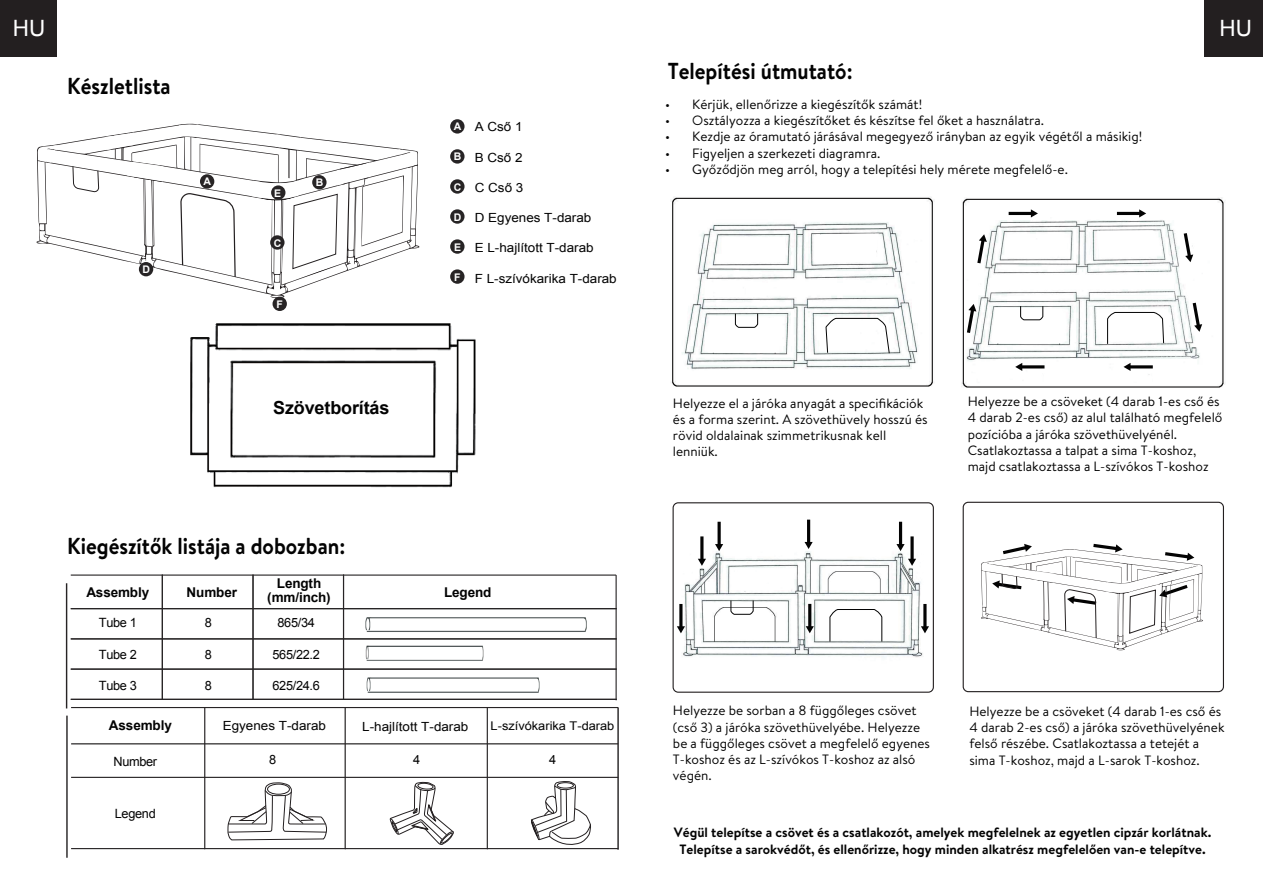
<style>
.page{position:relative;width:1263px;height:893px;background:#fff}
.page>*{position:absolute;margin:0;border:0;box-sizing:border-box;transform-origin:0 0}
.t1{font:700 23.1px "Brandon Text";color:#030303;scale:.91 1}
.t2{font:22.5px "Arial";color:#fff}
.t3{font:700 18px "Arial";letter-spacing:-.01em;color:#030303}
.t4{font:13.5px/16.2px "Brandon Text";color:#030303}
.t5{font:700 13.5px/16.2px "Brandon Text";color:#030303;text-align:center}
.t6{font:700 13.5px/13.5px "Arial";letter-spacing:-.01em;color:#030303;text-align:center}
.t7{font:12.75px "Arial";letter-spacing:-.025em;color:#030303}
.t8{font:12.6px "Arial";color:#030303;scale:1.07 1}
.t9{font:12px "Arial";color:#030303;scale:1.07 1}
.t10{font:700 10.5px "Arial";color:#fff}
</style>
<div class="page">
<img style="left:190px;top:323px;width:286px;height:164px">
<hr style="left:71px;top:574px;width:545px;height:2px;background:#272425">
<hr style="left:71px;top:608px;width:546px;height:1px;background:#272425">
<hr style="left:66px;top:583px;width:1px;height:125px;background:#272425">
<hr style="left:162px;top:575px;width:1px;height:125px;background:#272425">
<hr style="left:252px;top:575px;width:2px;height:125px;background:#272425">
<hr style="left:343px;top:575px;width:1px;height:125px;background:#272425">
<hr style="left:615px;top:575px;width:2px;height:125px;background:#272425">
<hr style="left:71px;top:638px;width:546px;height:1px;background:#272425">
<hr style="left:71px;top:668px;width:546px;height:2px;background:#272425">
<hr style="left:71px;top:699px;width:546px;height:1px;background:#272425">
<hr style="left:71px;top:707px;width:547px;height:1px;background:#272425">
<hr style="left:71px;top:743px;width:547px;height:1px;background:#272425">
<hr style="left:66px;top:716px;width:2px;height:142px;background:#272425">
<hr style="left:204px;top:707px;width:1px;height:142px;background:#272425">
<hr style="left:345px;top:707px;width:1px;height:142px;background:#272425">
<hr style="left:487px;top:707px;width:1px;height:142px;background:#272425">
<hr style="left:617px;top:707px;width:2px;height:143px;background:#272425">
<hr style="left:71px;top:777px;width:547px;height:1px;background:#272425">
<hr style="left:71px;top:848px;width:547px;height:1px;background:#272425">
<img style="left:365px;top:617px;width:222px;height:15px">
<img style="left:366px;top:677px;width:174px;height:16px">
<img style="left:365px;top:645px;width:119px;height:16px">
<svg style="left:227px;top:743px;width:100px;height:107px"></svg>
<svg style="left:389px;top:781px;width:65px;height:64px"></svg>
<svg style="left:531px;top:781px;width:60px;height:64px"></svg>
<div style="left:450px;top:119px;width:14px;height:15px;background:#272425;border-radius:50%"></div>
<div style="left:450px;top:149px;width:14px;height:15px;background:#272425;border-radius:50%"></div>
<div style="left:450px;top:179px;width:14px;height:15px;background:#272425;border-radius:50%"></div>
<div style="left:450px;top:209px;width:14px;height:15px;background:#272425;border-radius:50%"></div>
<div style="left:450px;top:239px;width:14px;height:15px;background:#272425;border-radius:50%"></div>
<div style="left:450px;top:269px;width:14px;height:15px;background:#272425;border-radius:50%"></div>
<svg style="left:36px;top:124px;width:383px;height:174px"></svg>
<svg style="left:180px;top:193px;width:56px;height:85px"></svg>
<svg style="left:72px;top:166px;width:27px;height:26px"></svg>
<div style="left:200px;top:174px;width:14px;height:15px;background:#272425;border-radius:50%"></div>
<div style="left:139px;top:262px;width:14px;height:14px;background:#272425;border-radius:50%"></div>
<div style="left:273px;top:297px;width:14px;height:14px;background:#272425;border-radius:50%"></div>
<svg style="left:127px;top:162px;width:36px;height:20px"></svg>
<svg style="left:40px;top:145px;width:18px;height:18px"></svg>
<svg style="left:105px;top:133px;width:29px;height:17px"></svg>
<svg style="left:178px;top:123px;width:20px;height:15px"></svg>
<svg style="left:252px;top:134px;width:166px;height:136px"></svg>
<div style="left:271px;top:185px;width:14px;height:15px;background:#272425;border-radius:50%"></div>
<img style="left:672px;top:197px;width:261px;height:190px">
<img style="left:961px;top:197px;width:264px;height:191px">
<svg style="left:1123px;top:363px;width:30px;height:8px"></svg>
<svg style="left:1015px;top:363px;width:29px;height:8px"></svg>
<svg style="left:1009px;top:209px;width:29px;height:8px"></svg>
<svg style="left:1117px;top:209px;width:29px;height:8px"></svg>
<svg style="left:967px;top:304px;width:9px;height:29px"></svg>
<svg style="left:977px;top:234px;width:10px;height:29px"></svg>
<svg style="left:1184px;top:233px;width:9px;height:29px"></svg>
<svg style="left:1193px;top:303px;width:9px;height:29px"></svg>
<img style="left:674px;top:519px;width:257px;height:172px">
<div style="left:672px;top:502px;width:262px;height:191px;border:1px solid #231f20;border-radius:5px"></div>
<svg style="left:806px;top:604px;width:8px;height:29px"></svg>
<svg style="left:715px;top:522px;width:8px;height:29px"></svg>
<svg style="left:698px;top:536px;width:8px;height:30px"></svg>
<svg style="left:804px;top:520px;width:9px;height:29px"></svg>
<svg style="left:896px;top:522px;width:20px;height:44px"></svg>
<svg style="left:677px;top:604px;width:8px;height:29px"></svg>
<svg style="left:921px;top:604px;width:8px;height:29px"></svg>
<div style="left:963px;top:502px;width:261px;height:190px;border:1px solid #231f20;border-radius:5px"></div>
<svg style="left:981px;top:543px;width:222px;height:107px"></svg>
<svg style="left:829px;top:609px;width:53px;height:33px"></svg>
<svg style="left:730px;top:600px;width:23px;height:15px"></svg>
<svg style="left:826px;top:318px;width:64px;height:36px"></svg>
<svg style="left:706px;top:313px;width:75px;height:40px"></svg>
<svg style="left:991px;top:306px;width:75px;height:37px"></svg>
<svg style="left:816px;top:233px;width:63px;height:27px"></svg>
<svg style="left:1107px;top:312px;width:57px;height:32px"></svg>
<svg style="left:1097px;top:230px;width:62px;height:28px"></svg>
<div style="left:0;top:0;width:56px;height:57px;background:#231f20"></div>
<div style="left:1204px;top:0;width:59px;height:57px;background:#231f20"></div>
<h2 class="t2" style="left:13px;top:14px;width:34px">HU</h2>
<h2 class="t2" style="left:1219px;top:14px;width:34px">HU</h2>
<h1 class="t1" style="left:67px;top:70px;width:115px">Készletlista</h1>
<p class="t10" style="left:142px;top:263px;width:9px">D</p>
<p class="t10" style="left:203px;top:174px;width:9px">A</p>
<p class="t10" style="left:316px;top:176px;width:9px">B</p>
<p class="t10" style="left:274px;top:186px;width:9px">E</p>
<p class="t10" style="left:274px;top:236px;width:9px">C</p>
<p class="t10" style="left:277px;top:297px;width:8px">F</p>
<h3 class="t3" style="left:273px;top:396px;width:118px">Szövetborítás</h3>
<h1 class="t1" style="left:67px;top:530px;width:307px">Kiegészítők listája a dobozban:</h1>
<p class="t10" style="left:454px;top:120px;width:9px">A</p>
<p class="t10" style="left:454px;top:150px;width:9px">B</p>
<p class="t10" style="left:454px;top:180px;width:9px">C</p>
<p class="t10" style="left:454px;top:210px;width:9px">D</p>
<p class="t10" style="left:454px;top:240px;width:9px">E</p>
<p class="t10" style="left:454px;top:270px;width:8px">F</p>
<p class="t8" style="left:475px;top:119px;width:46px">A Cső 1</p>
<p class="t8" style="left:475px;top:149px;width:46px">B Cső 2</p>
<p class="t8" style="left:475px;top:179px;width:47px">C Cső 3</p>
<p class="t8" style="left:475px;top:209px;width:110px">D Egyenes T-darab</p>
<p class="t8" style="left:475px;top:240px;width:113px">E L-hajlított T-darab</p>
<p class="t8" style="left:475px;top:270px;width:134px">F L-szívókarika T-darab</p>
<p class="t6" style="left:86px;top:586px;width:64px">Assembly</p>
<p class="t6" style="left:187px;top:586px;width:52px">Number</p>
<p class="t6" style="left:267px;top:577px;width:65px">Length (mm/inch)</p>
<p class="t6" style="left:444px;top:586px;width:49px">Legend</p>
<p class="t7" style="left:99px;top:614px;width:40px">Tube 1</p>
<p class="t7" style="left:99px;top:646px;width:40px">Tube 2</p>
<p class="t7" style="left:99px;top:677px;width:40px">Tube 3</p>
<p class="t7" style="left:205px;top:614px;width:9px">8</p>
<p class="t7" style="left:205px;top:646px;width:9px">8</p>
<p class="t7" style="left:205px;top:677px;width:9px">8</p>
<p class="t7" style="left:278px;top:614px;width:39px">865/34</p>
<p class="t7" style="left:273px;top:646px;width:49px">565/22.2</p>
<p class="t7" style="left:273px;top:677px;width:49px">625/24.6</p>
<p class="t6" style="left:109px;top:719px;width:64px">Assembly</p>
<p class="t8" style="left:223px;top:717px;width:98px">Egyenes T-darab</p>
<p class="t8" style="left:362px;top:718px;width:101px">L-hajlított T-darab</p>
<p class="t9" style="left:491px;top:718px;width:117px">L-szívókarika T-darab</p>
<p class="t7" style="left:113px;top:753px;width:45px">Number</p>
<p class="t7" style="left:115px;top:805px;width:42px">Legend</p>
<p class="t7" style="left:269px;top:752px;width:9px">8</p>
<p class="t7" style="left:413px;top:752px;width:9px">4</p>
<p class="t7" style="left:549px;top:752px;width:9px">4</p>
<h1 class="t1" style="left:668px;top:55px;width:205px">Telepítési útmutató:</h1>
<p class="t4" style="left:665px;top:96px;width:258px">• Kérjük, ellenőrizze a kiegészítők számát!</p>
<p class="t4" style="left:665px;top:112px;width:380px">• Osztályozza a kiegészítőket és készítse fel őket a használatra.</p>
<p class="t4" style="left:665px;top:128px;width:479px">• Kezdje az óramutató járásával megegyező irányban az egyik végétől a másikig!</p>
<p class="t4" style="left:665px;top:144px;width:217px">• Figyeljen a szerkezeti diagramra.</p>
<p class="t4" style="left:665px;top:160px;width:404px">• Győződjön meg arról, hogy a telepítési hely mérete megfelelő-e.</p>
<p class="t4" style="left:673px;top:394px;width:256px">Helyezze el a járóka anyagát a specifikációk és a forma szerint. A szövethüvely hosszú és rövid oldalainak szimmetrikusnak kell lenniük.</p>
<p class="t4" style="left:968px;top:393px;width:256px">Helyezze be a csöveket (4 darab 1-es cső és 4 darab 2-es cső) az alul található megfelelő pozícióba a járóka szövethüvelyénél.<br>Csatlakoztassa a talpat a sima T-koshoz, majd csatlakoztassa a L-szívókos T-koshoz</p>
<p class="t4" style="left:673px;top:702px;width:259px">Helyezze be sorban a 8 függőleges csövet (cső 3) a járóka szövethüvelyébe. Helyezze be a függőleges csövet a megfelelő egyenes T-koshoz és az L-szívókos T-koshoz az alsó végén.</p>
<p class="t4" style="left:969px;top:703px;width:257px">Helyezze be a csöveket (4 darab 1-es cső és 4 darab 2-es cső) a járóka szövethüvelyének felső részébe. Csatlakoztassa a tetejét a sima T-koshoz, majd a L-sarok T-koshoz.</p>
<p class="t5" style="left:674px;top:824px;width:539px">Végül telepítse a csövet és a csatlakozót, amelyek megfelelnek az egyetlen cipzár korlátnak.<br>Telepítse a sarokvédőt, és ellenőrizze, hogy minden alkatrész megfelelően van-e telepítve.</p>
</div>
